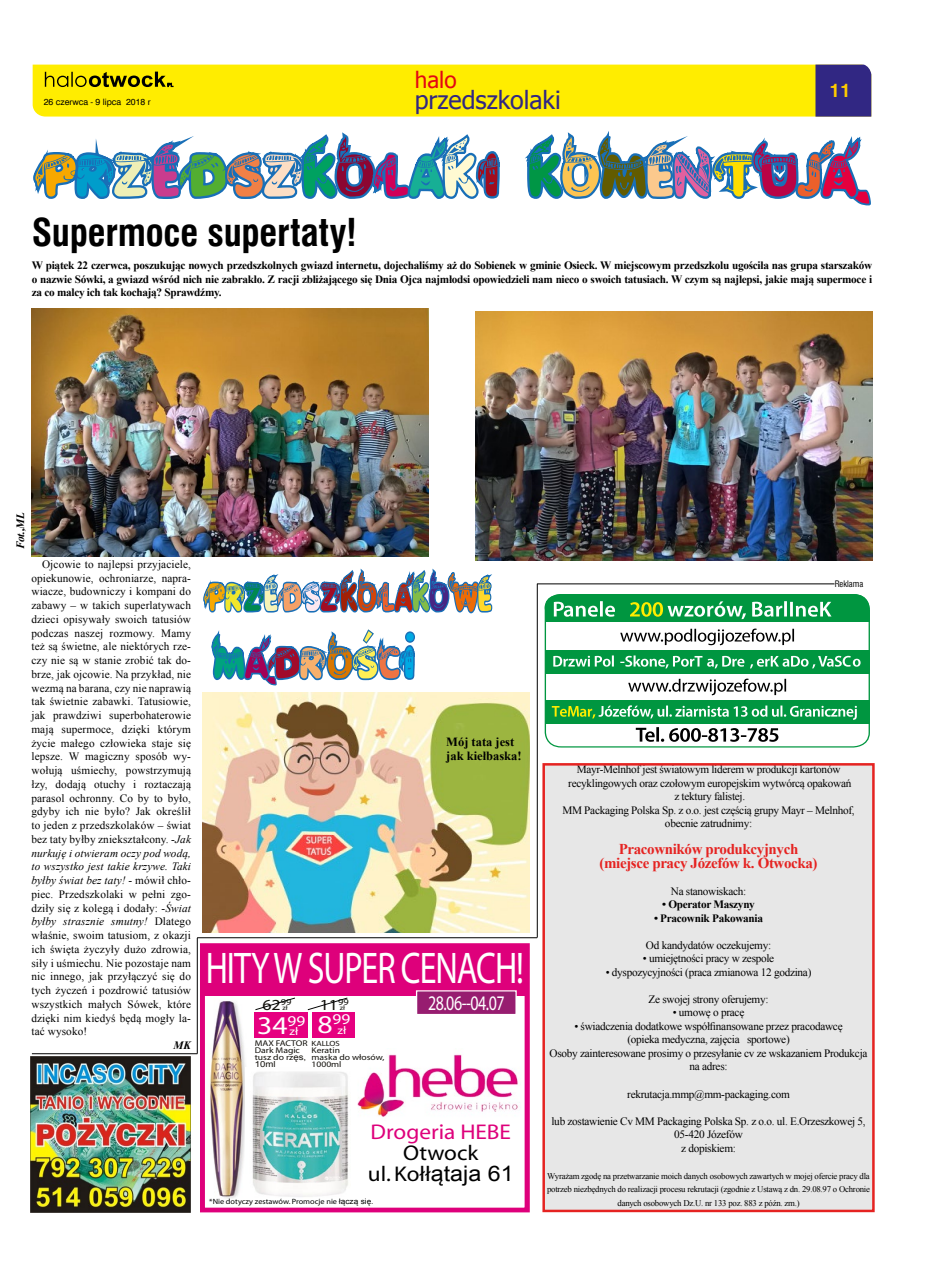
<style>
.page{position:relative;width:936px;height:1276px;background:#fff}
.page>*{position:absolute;margin:0;border:0;box-sizing:border-box;transform-origin:0 0}
.t1{font:44.5px "Myriad Pro";letter-spacing:-.03em;color:#fff;scale:.77 1}
.t2{font:700 37.5px "Swis 721 Cn EU";letter-spacing:-.005em;color:#000}
.t3{font:25.62px "Myriad";color:#fff;scale:1.16 1}
.t4{font:25px "Tahoma";color:#312783}
.t5{font:22.5px "Tahoma";color:#e30613}
.t6{font:21.38px/21.4px "Myriad Pro";color:#000;text-align:center;scale:1.09 1}
.t7{font:21.38px "Myriad Pro";color:#de007b;scale:1.09 1}
.t8{font:20.75px "Myriad Pro";letter-spacing:-.03em;color:#fff;scale:.77 1}
.t9{font:700 18.75px "Swis 721 EU";color:#fc0}
.t10{font:15.38px "Myriad";color:#13110c;scale:1.16 1}
.t11{font:700 15px/13.5px "Times New Roman";letter-spacing:-.025em;color:#e52321;text-align:center}
.t12{font:15px "Myriad";color:#fff;scale:1.16 1}
.t13{font:700 12.5px/14.5px "Times New Roman";color:#000}
.t14{font:11.25px/13.8px "Times New Roman";letter-spacing:-.025em;color:#000;text-align:center}
.t15{font:700 11.25px/13.5px "Times New Roman";letter-spacing:-.025em;color:#000;text-align:justify}
.t16{font:italic 700 11.25px "Times New Roman";color:#000}
.t17{font:11.25px "Myriad";color:#fff;scale:1.16 1}
.t18{font:8.75px/13.5px "Times New Roman";letter-spacing:-.025em;color:#000;text-align:center}
.t19{font:8.75px "Swis 721 EU";color:#000}
.t20{font:8.75px "Swis 721 Cn EU";color:#000}
.t21{font:8.25px/6.8px "Myriad";color:#13110c;scale:1.16 1}
.t22{font:8.25px "Arial";color:#13110c;scale:1.16 1}
.t23{font:7.62px "Myriad Pro";color:#000;scale:1.09 1}
.t24{font:7.5px "Myriad";color:#13110c;scale:1.16 1}
.t25{font:6.75px "Myriad";color:#13110c;scale:1.16 1}
.s1{font-style:italic}
.s2{font-size:25.62px}
.s3{font-family:"Arial"}
</style>
<div class="page">
<svg style="left:33px;top:65px;width:838px;height:52px;background:#eddc0a"></svg>
<img style="left:30px;top:1056px;width:161px;height:156px">
<img style="left:357px;top:1054px;width:161px;height:63px">
<img style="left:206px;top:995px;width:43px;height:204px">
<img style="left:245px;top:1067px;width:104px;height:132px">
<div style="left:255px;top:1012px;width:53px;height:25px;background:#e60080"></div>
<div style="left:312px;top:1012px;width:43px;height:25px;background:#e60080"></div>
<svg style="left:255px;top:997px;width:40px;height:14px"></svg>
<svg style="left:307px;top:997px;width:41px;height:14px"></svg>
<div style="left:200px;top:943px;width:329px;height:269px;border:5px solid #de007b"></div>
<div style="left:200px;top:944px;width:325px;height:51px;background:#de007b"></div>
<div style="left:416px;top:991px;width:100px;height:23px;background:#971d70"></div>
<div style="left:416px;top:990px;width:100px;height:25px;border:1px solid #fff"></div>
<hr style="left:537px;top:583px;width:297px;height:1px;background:#000">
<div style="left:544px;top:650px;width:325px;height:24px;background:#009640"></div>
<div style="left:544px;top:700px;width:325px;height:24px;background:#009640"></div>
<svg style="left:545px;top:594px;width:324px;height:27px;background:#32aa5e"></svg>
<svg style="left:620px;top:628px;width:174px;height:17px"></svg>
<svg style="left:553px;top:655px;width:61px;height:11px"></svg>
<svg style="left:620px;top:655px;width:240px;height:13px"></svg>
<svg style="left:628px;top:678px;width:158px;height:17px"></svg>
<svg style="left:551px;top:705px;width:305px;height:15px"></svg>
<svg style="left:635px;top:727px;width:143px;height:15px"></svg>
<div style="left:544px;top:594px;width:325px;height:153px;border:1px solid #009640;border-radius:15px"></div>
<svg style="left:33px;top:132px;width:467px;height:67px"></svg>
<svg style="left:525px;top:131px;width:346px;height:75px"></svg>
<img style="left:31px;top:308px;width:397px;height:248px">
<img style="left:475px;top:312px;width:397px;height:248px">
<div style="left:543px;top:764px;width:330px;height:447px;background:#e7e7e7"></div>
<div style="left:542px;top:763px;width:332px;height:449px;border:2px solid #e52321"></div>
<svg style="left:203px;top:568px;width:290px;height:46px"></svg>
<svg style="left:211px;top:629px;width:204px;height:57px"></svg>
<div style="left:405px;top:632px;width:9px;height:10px;background:#00aae3;border-radius:50%"></div>
<div style="left:405px;top:631px;width:10px;height:12px;border:1px solid #1a6fb7;border-radius:50%"></div>
<img style="left:202px;top:693px;width:328px;height:239px">
<hr style="left:197px;top:937px;width:340px;height:1px;background:#000">
<hr style="left:32px;top:1053px;width:165px;height:1px;background:#000">
<hr style="left:197px;top:938px;width:1px;height:115px;background:#000">
<hr style="left:537px;top:584px;width:1px;height:353px;background:#000">
<p class="t19" style="left:44px;top:97px;width:108px">26 czerwca - 9 lipca 2018 r</p>
<h2 class="t2" style="left:32px;top:210px;width:327px">Supermoce supertaty!</h2>
<h3 class="t5" style="left:415px;top:64px;width:43px">halo</h3>
<h3 class="t4" style="left:415px;top:83px;width:147px">przedszkolaki</h3>
<h3 class="t9" style="left:829px;top:79px;width:23px">11</h3>
<p class="t15" style="left:32px;top:258px;width:841px">W piątek 22 czerwca, poszukując nowych przedszkolnych gwiazd internetu, dojechaliśmy aż do Sobienek w gminie Osieck. W miejscowym przedszkolu ugościła nas grupa starszaków o nazwie Sówki, a gwiazd wśród nich nie zabrakło. Z racji zbliżającego się Dnia Ojca najmłodsi opowiedzieli nam nieco o swoich tatusiach. W czym są najlepsi, jakie mają supermoce i za co malcy ich tak kochają? Sprawdźmy.</p>
<p class="t16" style="left:13px;top:549px;width:39px;rotate:-90deg">Fot.,ML</p>
<p class="t14" style="left:31px;top:557px;width:161px;text-align:justify;text-indent:11px">Ojcowie to najlepsi przyjaciele, opiekunowie, ochroniarze, napra&shy;wiacze, budowniczy i kompani do zabawy – w takich superlatywach dzieci opisywały swoich tatusiów podczas naszej rozmowy. Mamy też są świetne, ale niektórych rze&shy;czy nie są w stanie zrobić tak do&shy;brze, jak ojcowie. Na przykład, nie wezmą na barana, czy nie naprawią tak świetnie zabawki. Tatusiowie, jak prawdziwi superbohaterowie mają supermoce, dzięki którym życie małego człowieka staje się lepsze. W magiczny sposób wy&shy;wołują uśmiechy, powstrzymują łzy, dodają otuchy i roztaczają parasol ochronny. Co by to było, gdyby ich nie było? Jak określił to jeden z przedszkolaków – świat bez taty byłby zniekształcony. -<span class="s1">Jak nurkuję i otwieram oczy pod wodą, to wszystko jest takie krzywe. Taki byłby świat bez taty!</span> - mówił chło&shy;piec. Przedszkolaki w pełni zgo&shy;dziły się z kolegą i dodały: <span class="s1">-Świat byłby strasznie smutny!</span> Dlatego właśnie, swoim tatusiom, z okazji ich święta życzyły dużo zdrowia, siły i uśmiechu. Nie pozostaje nam nic innego, jak przyłączyć się do tych życzeń i pozdrowić tatusiów wszystkich małych Sówek, które dzięki nim kiedyś będą mogły la&shy;tać wysoko!</p>
<p class="t16" style="left:173px;top:1037px;width:19px">MK</p>
<p class="t13" style="left:446px;top:734px;width:77px">Mój tata jest jak kiełbaska!</p>
<h1 class="t1" style="left:206px;top:946px;width:415px">HITY W SUPER CENACH!</h1>
<h3 class="t8" style="left:428px;top:992px;width:101px">28.06--04.07</h3>
<h3 class="t10" style="left:262px;top:997px;width:26px">62<sup>99</sup></h3>
<h3 class="t10" style="left:320px;top:997px;width:26px">11<sup>99</sup></h3>
<p class="t25" style="left:282px;top:1004px;width:6px">zł</p>
<p class="t25" style="left:340px;top:1004px;width:6px">zł</p>
<h3 class="t12" style="left:317px;top:1012px;width:30px"><span class="s2">8</span>99</h3>
<h3 class="t3" style="left:257px;top:1013px;width:43px">34<sup>99</sup></h3>
<p class="t17" style="left:337px;top:1024px;width:9px">zł</p>
<p class="t24" style="left:311px;top:1039px;width:26px">KALLOS</p>
<p class="t21" style="left:311px;top:1047px;width:64px">Keratin<br>maska do włosów,<br>1000ml</p>
<p class="t17" style="left:289px;top:1026px;width:9px">zł</p>
<p class="t21" style="left:255px;top:1040px;width:47px">MAX FACTOR<br>Dark Magic tusz do rz<span class="s3">ęs,</span></p>
<p class="t22" style="left:255px;top:1058px;width:19px">10ml</p>
<h3 class="t7" style="left:370px;top:1120px;width:130px">Drogeria HEBE</h3>
<h3 class="t6" style="left:368px;top:1143px;width:135px">Otwock<br>ul. Kołł<span class="s3">ątaja 61</span></h3>
<p class="t23" style="left:209px;top:1197px;width:152px">*Nie dotyczy zestawów. Promocje nie ł<span class="s3">ączą się.</span></p>
<p class="t20" style="left:834px;top:578px;width:30px">Reklama</p>
<p class="t14" style="left:562px;top:762px;width:294px">Mayr-Melnhof jest światowym liderem w produkcji kartonów recyklingowych oraz czołowym europejskim wytwórcą opakowań<br>z tektury falistej.<br>MM Packaging Polska Sp. z o.o. jest częścią grupy Mayr – Melnhof, obecnie zatrudnimy:</p>
<h3 class="t11" style="left:599px;top:842px;width:219px">Pracowników produkcyjnych (miejsce pracy Józefów k. Otwocka)</h3>
<p class="t14" style="left:670px;top:884px;width:77px">Na stanowiskach:</p>
<p class="t15" style="left:662px;top:897px;width:94px">• Operator Maszyny</p>
<p class="t15" style="left:654px;top:911px;width:110px">• Pracownik Pakowania</p>
<p class="t14" style="left:646px;top:938px;width:127px">Od kandydatów oczekujemy:</p>
<p class="t14" style="left:642px;top:951px;width:133px">• umiejętności pracy w zespole</p>
<p class="t14" style="left:605px;top:965px;width:207px">• dyspozycyjności (praca zmianowa 12 godzina)</p>
<p class="t14" style="left:648px;top:992px;width:121px">Ze swojej strony oferujemy:</p>
<p class="t14" style="left:672px;top:1005px;width:73px">• umowę o pracę</p>
<p class="t14" style="left:549px;top:1019px;width:319px">• świadczenia dodatkowe współfinansowane przez pracodawcę<br>(opieka medyczna, zajęcia sportowe)<br>Osoby zainteresowane prosimy o przesyłanie cv ze wskazaniem Produkcja na adres:</p>
<p class="t14" style="left:627px;top:1086px;width:164px">rekrutacja.mmp@mm-packaging.com</p>
<p class="t14" style="left:551px;top:1113px;width:315px">lub zostawienie Cv MM Packaging Polska Sp. z o.o. ul. E.Orzeszkowej 5,<br>05-420 Józefów<br>z dopiskiem:</p>
<p class="t18" style="left:547px;top:1168px;width:324px">Wyrażam zgodę na przetwarzanie moich danych osobowych zawartych w mojej ofercie pracy dla potrzeb niezbędnych do realizacji procesu rekrutacji (zgodnie z Ustawą z dn. 29.08.97 o Ochronie danych osobowych Dz.U. nr 133 poz. 883 z późn. zm.)</p>
</div>
